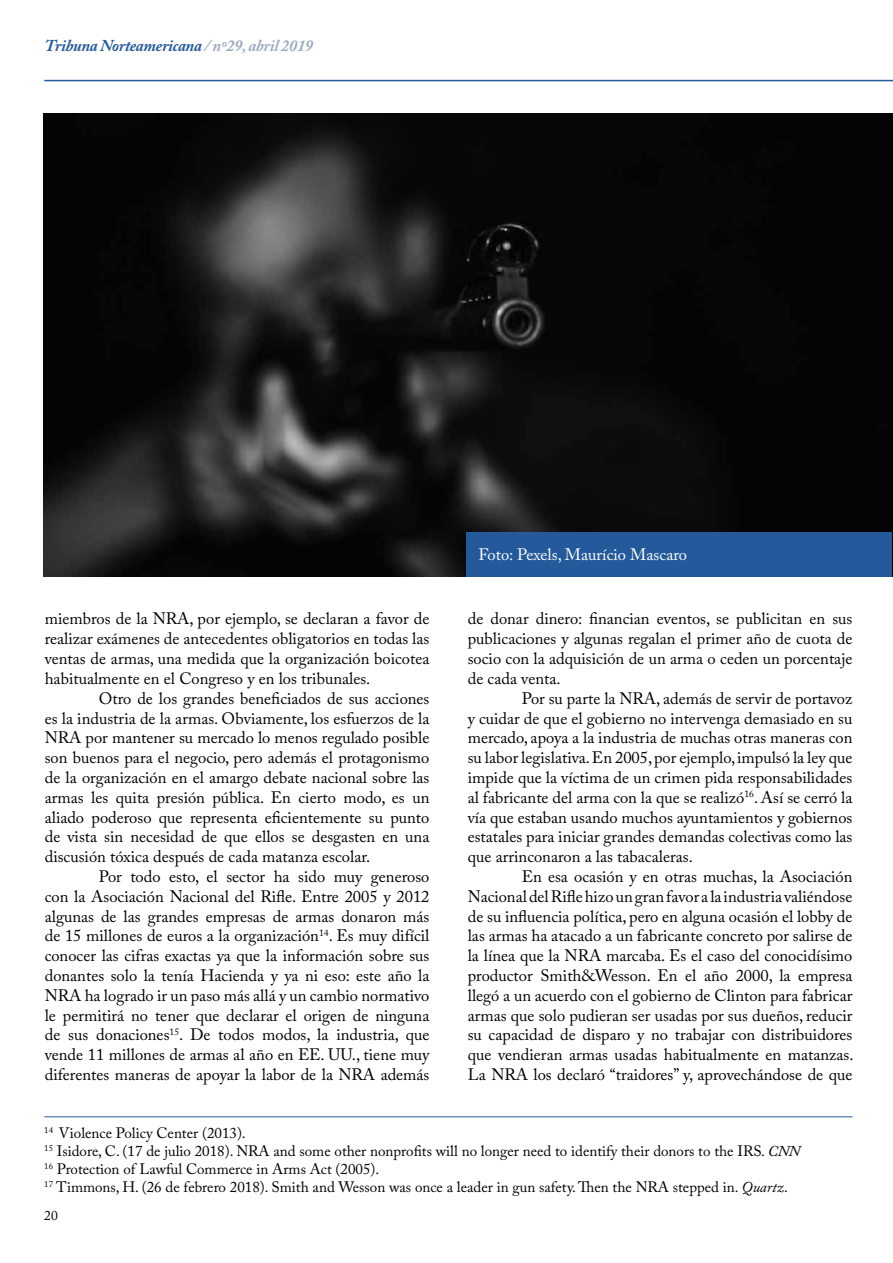
<style>
.page{position:relative;width:893px;height:1263px;background:#fff}
.page>*{position:absolute;margin:0;border:0;box-sizing:border-box;transform-origin:0 0}
.t1{font:16.5px/19.8px "Adobe Caslon Pro";color:#000;text-align:justify}
.t2{font:italic 700 16.5px "Adobe Caslon Pro";letter-spacing:-.02em;color:#245a9b}
.t3{font:16.5px "Adobe Caslon Pro";color:#fff}
.t4{font:15px/18px "Adobe Caslon Pro";color:#000}
.t5{font:13.5px "Adobe Caslon Pro";color:#000}
.s1{color:#9eacc0}
.s2{font-style:italic}
</style>
<div class="page">
<hr style="left:44px;top:80px;width:849px;height:1px;background:#245a9b">
<img style="left:43px;top:114px;width:849px;height:463px">
<div style="left:467px;top:533px;width:425px;height:44px;background:#245a9b"></div>
<hr style="left:44px;top:1116px;width:808px;height:1px;background:#245a9b">
<p class="t2" style="left:45px;top:35px;width:270px">Tribuna Norteamericana <span class="s1">/ nº29, abril 2019</span></p>
<p class="t1" style="left:45px;top:609px;width:386px">miembros de la NRA, por ejemplo, se declaran a favor de realizar exámenes de antecedentes obligatorios en todas las ventas de armas, una medida que la organización boicotea habitualmente en el Congreso y en los tribunales.</p>
<p class="t1" style="left:45px;top:688px;width:386px;text-indent:54px">Otro de los grandes beneficiados de sus acciones es la industria de la armas. Obviamente, los esfuerzos de la NRA por mantener su mercado lo menos regulado posible son buenos para el negocio, pero además el protagonismo de la organización en el amargo debate nacional sobre las armas les quita presión pública. En cierto modo, es un aliado poderoso que representa eficientemente su punto de vista sin necesidad de que ellos se desgasten en una discusión tóxica después de cada matanza escolar.</p>
<p class="t1" style="left:45px;top:866px;width:386px;text-indent:54px">Por todo esto, el sector ha sido muy generoso con la Asociación Nacional del Rifle. Entre 2005 y 2012 algunas de las grandes empresas de armas donaron más de 15 millones de euros a la organización<sup>14</sup>. Es muy difícil conocer las cifras exactas ya que la información sobre sus donantes solo la tenía Hacienda y ya ni eso: este año la NRA ha logrado ir un paso más allá y un cambio normativo le permitirá no tener que declarar el origen de ninguna de sus donaciones<sup>15</sup>. De todos modos, la industria, que vende 11 millones de armas al año en EE. UU., tiene muy diferentes maneras de apoyar la labor de la NRA además</p>
<p class="t3" style="left:478px;top:545px;width:210px">Foto: Pexels, Maurício Mascaro</p>
<p class="t1" style="left:468px;top:609px;width:386px">de donar dinero: financian eventos, se publicitan en sus publicaciones y algunas regalan el primer año de cuota de socio con la adquisición de un arma o ceden un porcentaje de cada venta.</p>
<p class="t1" style="left:468px;top:688px;width:386px;text-indent:54px">Por su parte la NRA, además de servir de portavoz y cuidar de que el gobierno no intervenga demasiado en su mercado, apoya a la industria de muchas otras maneras con su labor legislativa. En 2005, por ejemplo, impulsó la ley que impide que la víctima de un crimen pida responsabilidades al fabricante del arma con la que se realizó<sup>16</sup>. Así se cerró la vía que estaban usando muchos ayuntamientos y gobiernos estatales para iniciar grandes demandas colectivas como las que arrinconaron a las tabacaleras.</p>
<p class="t1" style="left:468px;top:866px;width:387px;text-indent:54px">En esa ocasión y en otras muchas, la Asociación Nacional del Rifle hizo un gran favor a la industria valiéndose de su influencia política, pero en alguna ocasión el lobby de las armas ha atacado a un fabricante concreto por salirse de la línea que la NRA marcaba. Es el caso del conocidísimo productor Smith&amp;Wesson. En el año 2000, la empresa llegó a un acuerdo con el gobierno de Clinton para fabricar armas que solo pudieran ser usadas por sus dueños, reducir su capacidad de disparo y no trabajar con distribuidores que vendieran armas usadas habitualmente en matanzas.<br>La NRA los declaró “traidores” y, aprovechándose de que</p>
<p class="t4" style="left:44px;top:1124px;width:757px"><sup>14</sup> Violence Policy Center (2013).<br><sup>15</sup> Isidore, C. (17 de julio 2018). NRA and some other nonprofits will no longer need to identify their donors to the IRS. <span class="s2">CNN </span><sup>16</sup> Protection of Lawful Commerce in Arms Act (2005).<br><sup>17</sup> Timmons, H. (26 de febrero 2018). Smith and Wesson was once a leader in gun safety. Then the NRA stepped in. <span class="s2">Quartz</span>.</p>
<p class="t5" style="left:44px;top:1207px;width:15px">20</p>
</div>
